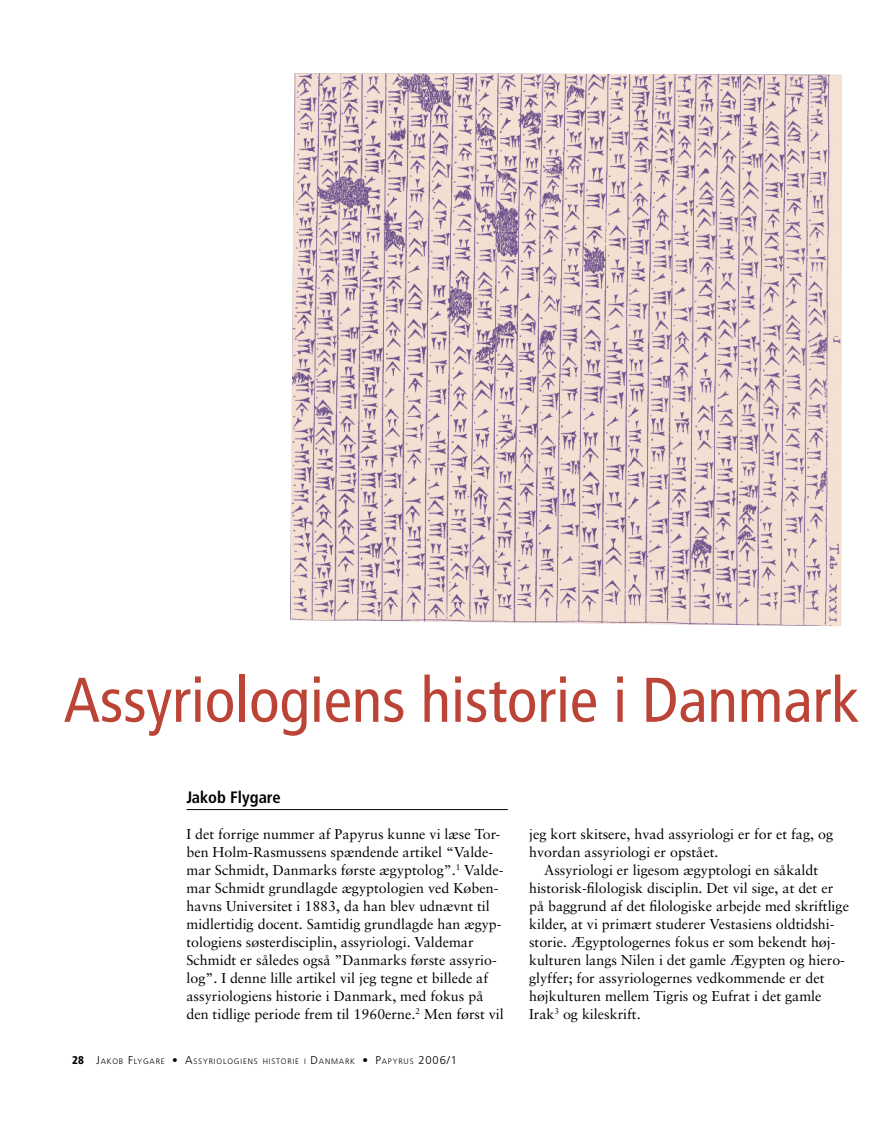
<style>
.page{position:relative;width:893px;height:1127px;background:#fff}
.page>*{position:absolute;margin:0;border:0;box-sizing:border-box;transform-origin:0 0}
.t1{font:condensed 63px "Frutiger";color:#bb4436}
.t2{font:700 condensed 16.5px "Frutiger";color:#000}
.t3{font:14.25px/18px "Sabon";color:#000}
.t4{font:300 7.8px "Frutiger";letter-spacing:.105em;color:#000}
.s1{font-weight:900;font-stretch:condensed;font-size:11.25px}
.s2{font-size:11.25px}
</style>
<div class="page">
<hr style="left:186px;top:809px;width:322px;height:1px;background:#000">
<img style="left:290px;top:73px;width:552px;height:553px">
<h1 class="t1" style="left:64px;top:663px;width:797px">Assyriologiens historie i Danmark</h1>
<p class="t2" style="left:186px;top:787px;width:96px">Jakob Flygare</p>
<p class="t3" style="left:186px;top:825px;width:319px">I det forrige nummer af Papyrus kunne vi læse Tor&shy;ben Holm-Rasmussens spændende artikel “Valde&shy;mar Schmidt, Danmarks første ægyptolog”.<sup>1</sup> Valde&shy;mar Schmidt grundlagde ægyptologien ved Køben&shy;havns Universitet i 1883 , da han blev udnævnt til midlertidig docent. Samtidig grundlagde han ægyp&shy;tologiens søsterdisciplin, assyriologi. Valdemar Schmidt er således også ”Danmarks første assyrio&shy;log”. I denne lille artikel vil jeg tegne et billede af assyriologiens historie i Danmark, med fokus på den tidlige periode frem til 1960erne.<sup>2</sup> Men først vil</p>
<p class="t4" style="left:72px;top:1057px;width:386px"><span class="s1">28</span> <span class="s2">J</span>AKOB <span class="s2">F</span>LYGARE <span class="s2">• A</span>SSYRIOLOGIENS HISTORIE I <span class="s2">D</span>ANMARK <span class="s2">• P</span>APYRUS <span class="s2">2006/1</span></p>
<p class="t3" style="left:529px;top:825px;width:306px">jeg kort skitsere, hvad assyriologi er for et fag, og hvordan assyriologi er opstået.</p>
<p class="t3" style="left:529px;top:861px;width:321px;text-indent:15px">Assyriologi er ligesom ægyptologi en såkaldt historisk-filologisk disciplin. Det vil sige, at det er på baggrund af det filologiske arbejde med skriftlige kilder, at vi primært studerer Vestasiens oldtidshi&shy;storie. Ægyptologernes fokus er som bekendt høj&shy;kulturen langs Nilen i det gamle Ægypten og hiero&shy;glyffer; for assyriologernes vedkommende er det højkulturen mellem Tigris og Eufrat i det gamle Irak<sup>3</sup> og kileskrift.</p>
</div>
